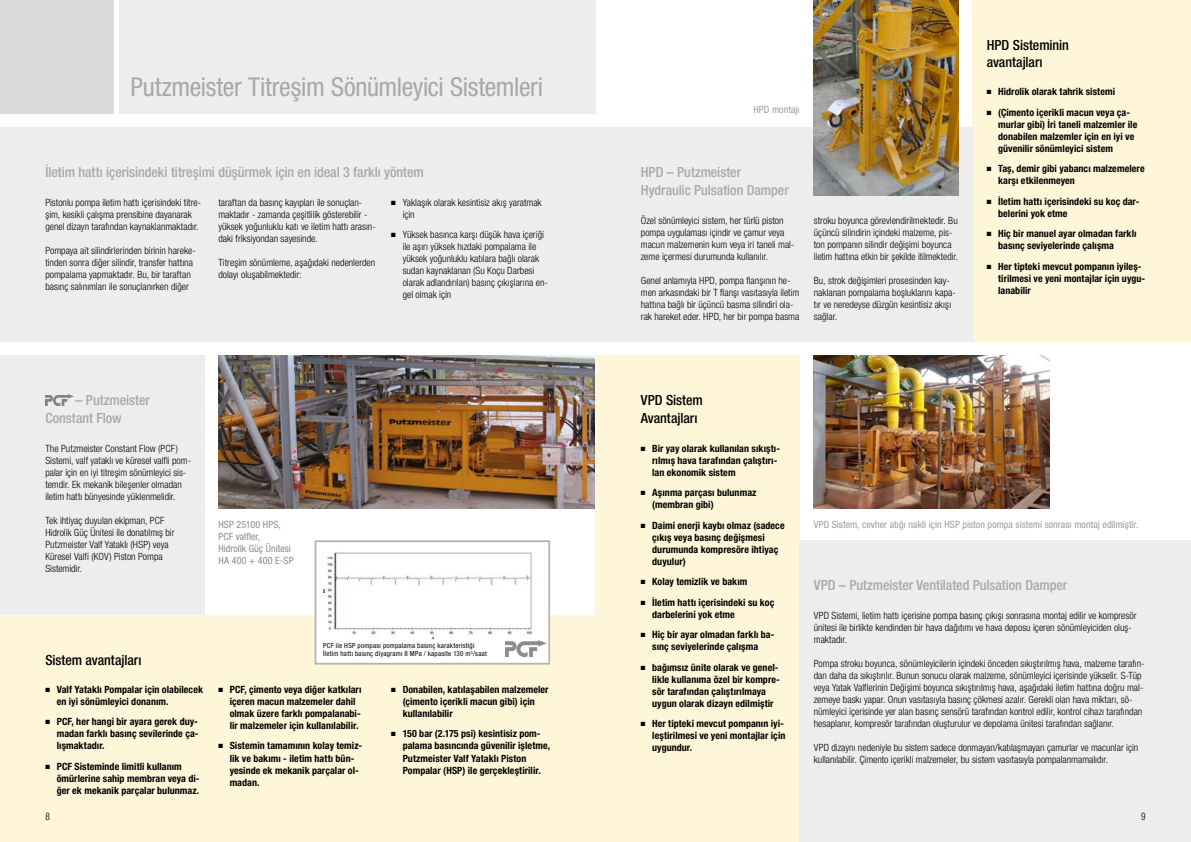
<style>
.page{position:relative;width:1191px;height:842px;background:#fff}
.page>*{position:absolute;margin:0;border:0;box-sizing:border-box;transform-origin:0 0}
.t1{font:condensed 26px "Helvetica Neue LT Pro";letter-spacing:-.01em;color:#a8a8a7}
.t2{font:500 condensed 14px/17.5px "Helvetica Neue LT Pro";letter-spacing:-.005em;color:#a8a8a7}
.t3{font:500 condensed 14px/17.5px "Helvetica Neue LT Pro";letter-spacing:-.005em;color:#000}
.t4{font:300 condensed 10px/12px "Helvetica Neue LT Pro";color:#000}
.t5{font:700 condensed 10px/12px "Helvetica Neue LT Pro";letter-spacing:.005em;color:#000}
.t6{font:condensed 10px "Helvetica Neue LT Pro";color:#9d9d9c}
.t7{font:condensed 10px/12px "Helvetica Neue LT Pro";letter-spacing:.005em;color:#8c8c8c}
.t8{font:300 condensed 10px "Helvetica LT Std";color:#000}
.t9{font:condensed 7px/8px "Helvetica Neue LT Pro";letter-spacing:.035em;color:#000}
</style>
<div class="page">
<div style="left:119px;top:0;width:476px;height:113px;background:#ededed"></div>
<div style="left:0;top:0;width:113px;height:113px;background:#dadada"></div>
<div style="left:0;top:615px;width:595px;height:227px;background:#fff5d8"></div>
<div style="left:0;top:356px;width:204px;height:259px;background:#ededed"></div>
<div style="left:0;top:128px;width:595px;height:214px;background:#ededed"></div>
<img style="left:218px;top:356px;width:377px;height:153px">
<div style="left:972px;top:0;width:219px;height:342px;background:#fff5d8"></div>
<div style="left:595px;top:356px;width:204px;height:486px;background:#fff5d8"></div>
<div style="left:595px;top:128px;width:377px;height:214px;background:#ededed"></div>
<div style="left:799px;top:540px;width:392px;height:302px;background:#ededed"></div>
<img style="left:814px;top:356px;width:235px;height:153px">
<img style="left:814px;top:0;width:144px;height:196px">
<div style="left:315px;top:541px;width:234px;height:123px;background:#fff"></div>
<img style="left:322px;top:552px;width:210px;height:88px">
<div style="left:315px;top:540px;width:235px;height:124px;border:2px solid #b3b2b2"></div>
<img style="left:505px;top:640px;width:41px;height:17px">
<img style="left:45px;top:394px;width:29px;height:11px">
<h1 class="t1" style="left:130px;top:72px;width:414px">Putzmeister Titreşim Sönümleyici Sistemleri</h1>
<h2 class="t2" style="left:45px;top:163px;width:380px">İletim hattı içerisindeki titreşimi düşürmek için en ideal 3 farklı yöntem</h2>
<p class="t4" style="left:45px;top:196px;width:157px">Pistonlu pompa iletim hattı içerisindeki titre&shy;şim, kesikli çalışma prensibine dayanarak genel dizayn tarafından kaynaklanmaktadır.</p>
<p class="t4" style="left:45px;top:244px;width:152px">Pompaya ait silindirlerinden birinin hareke&shy;tinden sonra diğer silindir, transfer hattına pompalama yapmaktadır. Bu, bir taraftan basınç salınımları ile sonuçlanırken diğer</p>
<p class="t4" style="left:218px;top:196px;width:159px">taraftan da basınç kayıpları ile sonuçlan&shy;maktadır - zamanda çeşitlilik gösterebilir - yüksek yoğunluklu katı ve iletim hattı arasın&shy;daki friksiyondan sayesinde.</p>
<p class="t4" style="left:218px;top:256px;width:158px">Titreşim sönümleme, aşağıdaki nedenlerden dolayı oluşabilmektedir:</p>
<p class="t4" style="left:403px;top:196px;width:140px;text-indent:-11px">■ Yaklaşık olarak kesintisiz akış yaratmak için</p>
<p class="t4" style="left:403px;top:228px;width:147px;text-indent:-11px">■ Yüksek basınca karşı düşük hava içeriği ile aşırı yüksek hızdaki pompalama ile yüksek yoğunluklu katılara bağlı olarak sudan kaynaklanan (Su Koçu Darbesi olarak adlandırılan) basınç çıkışlarına en&shy;gel olmak için</p>
<h2 class="t2" style="left:45px;top:392px;width:106px;text-indent:30px">– Putzmeister<br>Constant Flow</h2>
<p class="t4" style="left:45px;top:442px;width:147px">The Putzmeister Constant Flow (PCF)<br>Sistemi, valf yataklı ve küresel valfli pom&shy;palar için en iyi titreşim sönümleyici sis&shy;temdir. Ek mekanik bileşenler olmadan iletim hattı bünyesinde yüklenmelidir.</p>
<p class="t4" style="left:45px;top:514px;width:131px">Tek ihtiyaç duyulan ekipman, PCF<br>Hidrolik Güç Ünitesi ile donatılmış bir<br>Putzmeister Valf Yataklı (HSP) veya<br>Küresel Valfi (KOV) Piston Pompa<br>Sistemidir.</p>
<p class="t7" style="left:218px;top:518px;width:77px">HSP 25100 HPS,<br>PCF valfler,<br>Hidrolik Güç Ünitesi<br>HA 400 + 400 E-SP</p>
<h2 class="t3" style="left:45px;top:651px;width:98px">Sistem avantajları</h2>
<p class="t5" style="left:57px;top:683px;width:148px;text-indent:-11px">■ Valf Yataklı Pompalar için olabilecek en iyi sönümleyici donanım.</p>
<p class="t5" style="left:57px;top:716px;width:143px;text-align:justify;text-indent:-11px">■ PCF, her hangi bir ayara gerek duy&shy;madan farklı basınç sevilerinde ça&shy;lışmaktadır.</p>
<p class="t5" style="left:57px;top:760px;width:144px;text-indent:-11px">■ PCF Sisteminde limitli kullanım ömürlerine sahip membran veya di&shy;ğer ek mekanik parçalar bulunmaz.</p>
<p class="t9" style="left:323px;top:641px;width:165px">PCF ile HSP pompası pompalama basınç karakteristiği<br>İletim hattı basınç diyagramı 8 MPa / kapasite 130 m<sup>3</sup>/saat</p>
<p class="t5" style="left:230px;top:683px;width:133px;text-indent:-11px">■ PCF, çimento veya diğer katkıları içeren macun malzemeler dahil olmak üzere farklı pompalanabi&shy;lir malzemeler için kullanılabilir.</p>
<p class="t5" style="left:230px;top:740px;width:134px;text-indent:-11px">■ Sistemin tamamının kolay temiz&shy;lik ve bakımı - iletim hattı bün&shy;yesinde ek mekanik parçalar ol&shy;madan.</p>
<p class="t5" style="left:403px;top:683px;width:147px;text-indent:-11px">■ Donabilen, katılaşabilen malzemeler (çimento içerikli macun gibi) için kullanılabilir</p>
<p class="t5" style="left:403px;top:728px;width:149px;text-indent:-11px">■ 150 bar (2.175 psi) kesintisiz pom&shy;palama basıncında güvenilir işletme, Putzmeister Valf Yataklı Piston Pompalar (HSP) ile gerçekleştirilir.</p>
<p class="t6" style="left:753px;top:104px;width:48px">HPD montajı</p>
<h2 class="t2" style="left:641px;top:163px;width:149px">HPD – Putzmeister<br>Hydraulic Pulsation Damper</h2>
<p class="t4" style="left:641px;top:214px;width:155px">Özel sönümleyici sistem, her türlü piston pompa uygulaması içindir ve çamur veya macun malzemenin kum veya iri taneli mal&shy;zeme içermesi durumunda kullanılır.</p>
<p class="t4" style="left:641px;top:274px;width:160px">Genel anlamıyla HPD, pompa flanşının he&shy;men arkasındaki bir T flanşı vasıtasıyla iletim hattına bağlı bir üçüncü basma silindiri ola&shy;rak hareket eder. HPD, her bir pompa basma</p>
<p class="t4" style="left:814px;top:214px;width:146px">stroku boyunca görevlendirilmektedir. Bu üçüncü silindirin içindeki malzeme, pis&shy;ton pompanın silindir değişimi boyunca iletim hattına etkin bir şekilde itilmektedir.</p>
<p class="t4" style="left:814px;top:274px;width:143px">Bu, strok değişimleri prosesinden kay&shy;naklanan pompalama boşluklarını kapa&shy;tır ve neredeyse düzgün kesintisiz akışı sağlar.</p>
<h2 class="t3" style="left:986px;top:36px;width:84px">HPD Sisteminin avantajları</h2>
<p class="t5" style="left:986px;top:85px;width:130px">■ Hidrolik olarak tahrik sistemi</p>
<p class="t5" style="left:998px;top:106px;width:141px;text-indent:-11px">■ (Çimento içerikli macun veya ça&shy;murlar gibi) İri taneli malzemler ile donabilen malzemler için en iyi ve güvenilir sönümleyici sistem</p>
<p class="t5" style="left:998px;top:162px;width:148px;text-indent:-11px">■ Taş, demir gibi yabancı malzemelere karşı etkilenmeyen</p>
<p class="t5" style="left:998px;top:195px;width:143px;text-indent:-11px">■ İletim hattı içerisindeki su koç dar&shy;belerini yok etme</p>
<p class="t5" style="left:998px;top:227px;width:140px;text-indent:-11px">■ Hiç bir manuel ayar olmadan farklı basınç seviyelerinde çalışma</p>
<p class="t5" style="left:998px;top:260px;width:149px;text-indent:-11px">■ Her tipteki mevcut pompanın iyileş&shy;tirilmesi ve yeni montajlar için uygu&shy;lanabilir</p>
<h2 class="t3" style="left:641px;top:392px;width:63px">VPD Sistem<br>Avantajları</h2>
<p class="t5" style="left:652px;top:442px;width:129px;text-indent:-11px">■ Bir yay olarak kullanılan sıkıştı&shy;rılmış hava tarafından çalıştırı&shy;lan ekonomik sistem</p>
<p class="t5" style="left:652px;top:486px;width:106px;text-indent:-11px">■ Aşınma parçası bulunmaz (membran gibi)</p>
<p class="t5" style="left:652px;top:519px;width:134px;text-indent:-11px">■ Daimi enerji kaybı olmaz (sadece çıkış veya basınç değişmesi durumunda kompresöre ihtiyaç duyulur)</p>
<p class="t5" style="left:641px;top:575px;width:108px">■ Kolay temizlik ve bakım</p>
<p class="t5" style="left:652px;top:596px;width:124px;text-indent:-11px">■ İletim hattı içerisindeki su koç darbelerini yok etme</p>
<p class="t5" style="left:641px;top:628px;width:135px;text-align:center">■ Hiç bir ayar olmadan farklı ba&shy;sınç seviyelerinde çalışma</p>
<p class="t5" style="left:652px;top:661px;width:129px;text-indent:-11px">■ bağımsız ünite olarak ve genel&shy;likle kullanıma özel bir kompre&shy;sör tarafından çalıştırılmaya uygun olarak dizayn edilmiştir</p>
<p class="t5" style="left:652px;top:717px;width:135px;text-indent:-11px">■ Her tipteki mevcut pompanın iyi&shy;leştirilmesi ve yeni montajlar için uygundur.</p>
<p class="t6" style="left:814px;top:519px;width:326px">VPD Sistem, cevher atığı nakli için HSP piston pompa sistemi sonrası montaj edilmiştir.</p>
<h2 class="t2" style="left:814px;top:576px;width:255px">VPD – Putzmeister Ventilated Pulsation Damper</h2>
<p class="t4" style="left:814px;top:609px;width:324px">VPD Sistemi, lietim hattı içerisine pompa basınç çıkışı sonrasına montaj edilir ve kompresör ünitesi ile birlikte kendinden bir hava dağıtımı ve hava deposu içeren sönümleyiciden oluş&shy;maktadır.</p>
<p class="t4" style="left:814px;top:657px;width:332px">Pompa stroku boyunca, sönümleyicilerin içindeki önceden sıkıştırılmış hava, malzeme tarafın&shy;dan daha da sıkıştırılır. Bunun sonucu olarak malzeme, sönümleyici içerisinde yükselir. S-Tüp veya Yatak Valflerinin Değişimi boyunca sıkıştırılmış hava, aşağıdaki iletim hattına doğru mal&shy;zemeye baskı yapar. Onun vasıtasıyla basınç çökmesi azalır. Gerekli olan hava miktarı, sö&shy;nümleyici içerisinde yer alan basınç sensörü tarafından kontrol edilir, kontrol cihazı tarafından hesaplanır, kompresör tarafından oluşturulur ve depolama ünitesi tarafından sağlanır.</p>
<p class="t4" style="left:814px;top:741px;width:326px">VPD dizaynı nedeniyle bu sistem sadece donmayan/katılaşmayan çamurlar ve macunlar için kullanılabilir. Çimento içerikli malzemeler, bu sistem vasıtasıyla pompalanmamalıdır.</p>
<p class="t8" style="left:45px;top:810px;width:6px">8</p>
<p class="t8" style="left:1141px;top:810px;width:6px">9</p>
</div>
